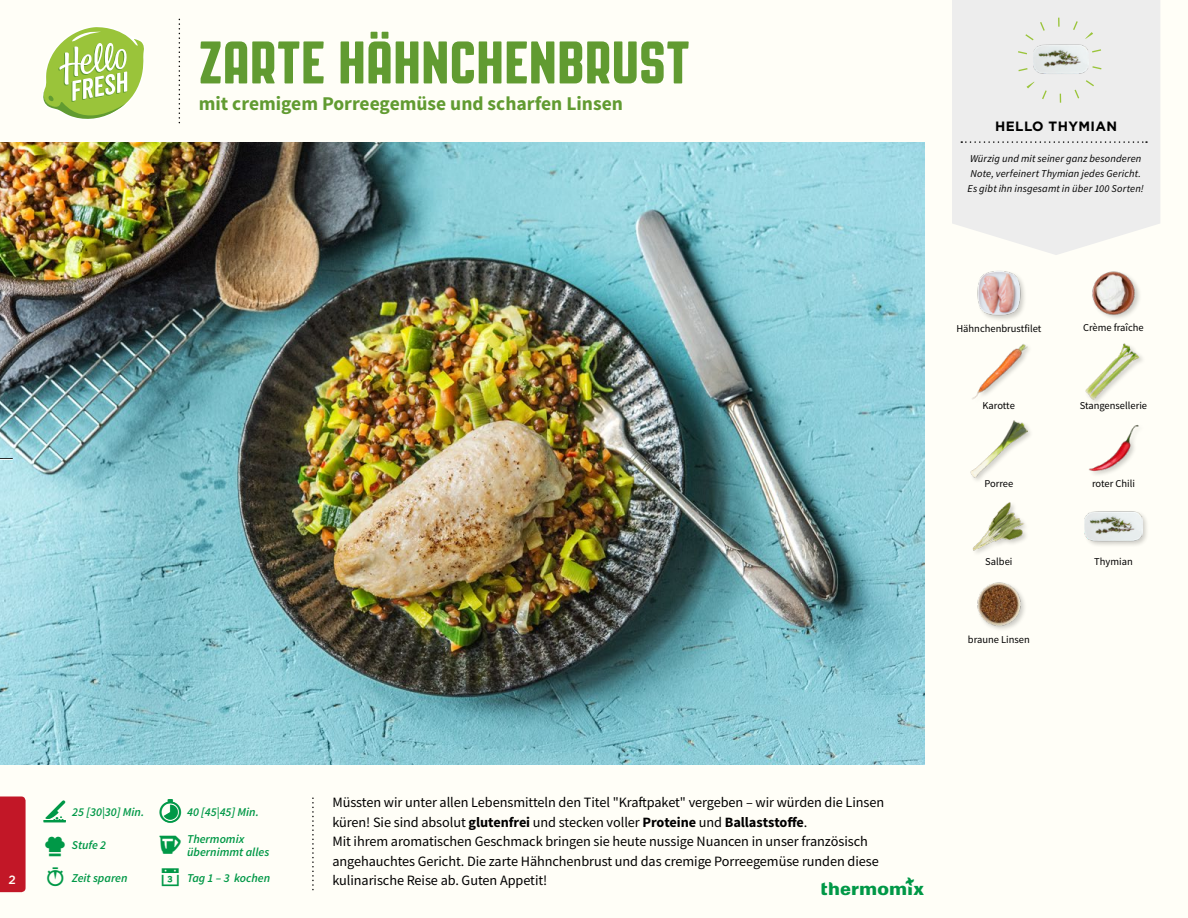
<style>
.page{position:relative;width:1188px;height:918px;background:#fffef7}
.page>*{position:absolute;margin:0;border:0;box-sizing:border-box;transform-origin:0 0}
.t1{font:60px "PAG Revolucion";letter-spacing:-.01em;color:#619b31}
.t2{font:700 19.5px "Source Sans Pro";color:#619b31}
.t3{font:14.25px/19.5px "Source Sans Pro";letter-spacing:-.005em;color:#000}
.t4{font:700 13.5px "Gotham";letter-spacing:.03em;color:#000}
.t5{font:italic 600 12px/13.2px "Source Sans Pro";color:#009847}
.t6{font:500 12px "Gotham";color:#fffef7}
.t7{font:italic 10.5px/14.7px "Source Sans Pro";letter-spacing:.015em;color:#000}
.t8{font:10.5px "Source Sans Pro";color:#000}
.s1{font-weight:700}
</style>
<div class="page">
<img style="left:977px;top:582px;width:48px;height:48px">
<img style="left:972px;top:502px;width:54px;height:51px">
<div style="left:1084px;top:510px;width:65px;height:38px;background:#000;opacity:.2"></div>
<img style="left:1085px;top:510px;width:57px;height:38px">
<img style="left:1089px;top:425px;width:50px;height:50px">
<img style="left:970px;top:420px;width:58px;height:57px">
<img style="left:972px;top:344px;width:55px;height:55px">
<img style="left:1085px;top:343px;width:57px;height:56px">
<img style="left:1092px;top:271px;width:48px;height:48px">
<img style="left:977px;top:271px;width:48px;height:49px">
<svg style="left:43px;top:27px;width:101px;height:92px"></svg>
<div style="left:952px;top:0;width:208px;height:255px;background:#ededed"></div>
<svg style="left:961px;top:141px;width:186px;height:2px"></svg>
<img style="left:1033px;top:31px;width:55px;height:56px">
<div style="left:1017px;top:18px;width:85px;height:85px;border:9px dashed #9ac43a;border-radius:50%"></div>
<div style="left:0;top:796px;width:26px;height:96px;background:#c21727"></div>
<img style="left:0;top:142px;width:925px;height:623px">
<svg style="left:0;top:458px;width:13px;height:2px"></svg>
<h1 class="t1" style="left:199px;top:30px;width:492px">ZARTE HÄHNCHENBRUST</h1>
<h2 class="t2" style="left:199px;top:91px;width:426px">mit cremigem Porreegemüse und scharfen Linsen</h2>
<p class="t6" style="left:9px;top:872px;width:9px">2</p>
<p class="t6" style="left:9px;top:872px;width:6px">1</p>
<p class="t5" style="left:72px;top:805px;width:73px">25 [30|30] Min.</p>
<p class="t3" style="left:332px;top:793px;width:553px">Müssten wir unter allen Lebensmitteln den Titel "Kraftpaket" vergeben – wir würden die Linsen küren! Sie sind absolut <span class="s1">glutenfrei</span> und stecken voller <span class="s1">Proteine</span> und <span class="s1">Ballaststoffe</span>.<br>Mit ihrem aromatischen Geschmack bringen sie heute nussige Nuancen in unser französisch angehauchtes Gericht. Die zarte Hähnchenbrust und das cremige Porreegemüse runden diese kulinarische Reise ab. Guten Appetit!</p>
<p class="t5" style="left:187px;top:805px;width:73px">40 [45|45] Min.</p>
<p class="t5" style="left:187px;top:832px;width:84px">Thermomix übernimmt alles</p>
<p class="t5" style="left:72px;top:838px;width:36px">Stufe 2</p>
<p class="t5" style="left:72px;top:871px;width:57px">Zeit sparen</p>
<p class="t5" style="left:159px;top:871px;width:113px">▪ Tag 1 – 3 kochen</p>
<p class="t4" style="left:995px;top:117px;width:124px">HELLO THYMIAN</p>
<p class="t7" style="left:968px;top:151px;width:178px">Würzig und mit seiner ganz besonderen<br>Note, verfeinert Thymian jedes Gericht.<br>Es gibt ihn insgesamt in über 100 Sorten!</p>
<p class="t8" style="left:956px;top:322px;width:86px">Hähnchenbrustfilet</p>
<p class="t8" style="left:1083px;top:321px;width:62px">Crème fraîche</p>
<p class="t8" style="left:983px;top:399px;width:34px">Karotte</p>
<p class="t8" style="left:1080px;top:399px;width:69px">Stangensellerie</p>
<p class="t8" style="left:984px;top:477px;width:30px">Porree</p>
<p class="t8" style="left:1092px;top:477px;width:44px">roter Chili</p>
<p class="t8" style="left:985px;top:555px;width:29px">Salbei</p>
<p class="t8" style="left:1094px;top:555px;width:40px">Thymian</p>
<p class="t8" style="left:968px;top:633px;width:63px">braune Linsen</p>
</div>
